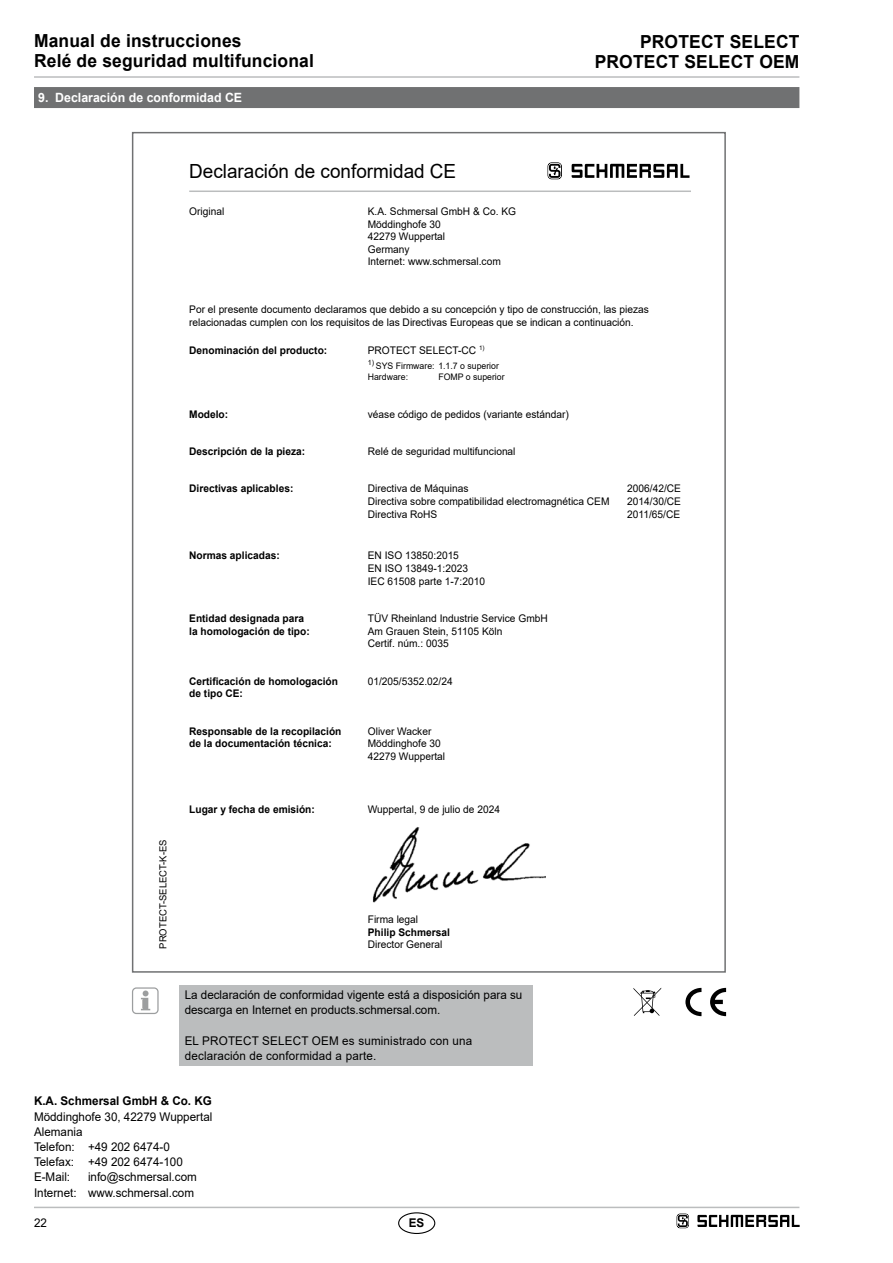
<style>
.page{position:relative;width:893px;height:1263px;background:#fff}
.page>*{position:absolute;margin:0;border:0;box-sizing:border-box;transform-origin:0 0}
.t1{font:19.5px "Arial";color:#000}
.t2{font:700 18px/20.2px "Arial";letter-spacing:.01em;color:#000}
.t3{font:700 12.75px "Arial";color:#fff}
.t4{font:12px/15.1px "Arial";color:#000}
.t5{font:700 12px "Arial";color:#000}
.t6{font:10.5px/12.6px "Arial";color:#000}
.t7{font:700 10.5px/12.6px "Arial";color:#000}
.t8{font:9.75px "Arial";color:#000}
.t9{font:9px/10.8px "Arial";color:#000}
.t10{font:7.2px "Arial";color:#000}
</style>
<div class="page">
<hr style="left:34px;top:1207px;width:765px;height:1px;background:#bbbdbe">
<hr style="left:34px;top:76px;width:765px;height:2px;background:#bbbdbe">
<div style="left:398px;top:1212px;width:37px;height:22px;border:1px solid #000;border-radius:50%"></div>
<div style="left:34px;top:87px;width:765px;height:21px;background:#707172"></div>
<svg style="left:677px;top:1213px;width:12px;height:15px"></svg>
<svg style="left:697px;top:1215px;width:102px;height:12px"></svg>
<img style="left:372px;top:827px;width:173px;height:76px">
<hr style="left:189px;top:190px;width:502px;height:2px;background:#bbbdbe">
<svg style="left:547px;top:162px;width:15px;height:17px"></svg>
<svg style="left:572px;top:164px;width:117px;height:14px"></svg>
<div style="left:180px;top:986px;width:353px;height:80px;background:#bbbdbe"></div>
<svg style="left:141px;top:990px;width:9px;height:20px"></svg>
<div style="left:132px;top:987px;width:27px;height:27px;border:1px solid #9c9e9f;border-radius:4px"></div>
<svg style="left:633px;top:988px;width:28px;height:28px"></svg>
<svg style="left:685px;top:988px;width:16px;height:28px"></svg>
<svg style="left:710px;top:988px;width:16px;height:28px"></svg>
<h2 class="t2" style="left:34px;top:31px;width:281px">Manual de instrucciones<br>Relé de seguridad multifuncional</h2>
<h2 class="t2" style="left:595px;top:32px;width:206px;text-align:right">PROTECT SELECT<br>PROTECT SELECT OEM</h2>
<p class="t3" style="left:38px;top:89px;width:205px">9. Declaración de conformidad CE</p>
<h1 class="t1" style="left:189px;top:158px;width:269px">Declaración de conformidad CE</h1>
<p class="t6" style="left:189px;top:205px;width:37px">Original</p>
<p class="t6" style="left:368px;top:205px;width:150px">K.A. Schmersal GmbH &amp; Co. KG<br>Möddinghofe 30<br>42279 Wuppertal<br>Germany<br>Internet: www.schmersal.com</p>
<p class="t6" style="left:189px;top:303px;width:461px">Por el presente documento declaramos que debido a su concepción y tipo de construcción, las piezas relacionadas cumplen con los requisitos de las Directivas Europeas que se indican a continuación.</p>
<p class="t7" style="left:189px;top:344px;width:140px">Denominación del producto:</p>
<p class="t6" style="left:368px;top:344px;width:118px">PROTECT SELECT-CC <sup>1)</sup></p>
<p class="t10" style="left:368px;top:357px;width:8px">1)</p>
<p class="t9" style="left:368px;top:361px;width:133px;text-indent:8px">SYS Firmware: 1.1.7 o superior<br>Hardware:</p>
<p class="t9" style="left:438px;top:372px;width:68px">FOMP o superior</p>
<p class="t7" style="left:189px;top:408px;width:41px">Modelo:</p>
<p class="t6" style="left:368px;top:408px;width:202px">véase código de pedidos (variante estándar)</p>
<p class="t7" style="left:189px;top:445px;width:118px">Descripción de la pieza:</p>
<p class="t6" style="left:368px;top:445px;width:149px">Relé de seguridad multifuncional</p>
<p class="t7" style="left:189px;top:483px;width:106px">Directivas aplicables:</p>
<p class="t6" style="left:368px;top:482px;width:243px">Directiva de Máquinas<br>Directiva sobre compatibilidad electromagnética CEM<br>Directiva RoHS</p>
<p class="t6" style="left:627px;top:482px;width:55px;text-align:justify">2006/42/CE 2014/30/CE 2011/65/CE</p>
<p class="t7" style="left:189px;top:549px;width:92px">Normas aplicadas:</p>
<p class="t6" style="left:368px;top:549px;width:119px">EN ISO 13850:2015<br>EN ISO 13849-1:2023<br>IEC 61508 parte 1-7:2010</p>
<p class="t7" style="left:189px;top:612px;width:122px">Entidad designada para la homologación de tipo:</p>
<p class="t6" style="left:368px;top:612px;width:181px">TÜV Rheinland Industrie Service GmbH<br>Am Grauen Stein, 51105 Köln<br>Certif. núm.: 0035</p>
<p class="t7" style="left:189px;top:675px;width:150px">Certificación de homologación de tipo CE:</p>
<p class="t6" style="left:368px;top:674px;width:86px">01/205/5352.02/24</p>
<p class="t7" style="left:189px;top:725px;width:154px">Responsable de la recopilación de la documentación técnica:</p>
<p class="t6" style="left:368px;top:724px;width:79px">Oliver Wacker<br>Möddinghofe 30<br>42279 Wuppertal</p>
<p class="t8" style="left:156px;top:949px;width:111px;rotate:-90deg">PROTECT-SELECT-K-ES</p>
<p class="t7" style="left:189px;top:804px;width:127px">Lugar y fecha de emisión:</p>
<p class="t6" style="left:368px;top:803px;width:134px">Wuppertal, 9 de julio de 2024</p>
<p class="t6" style="left:368px;top:913px;width:52px">Firma legal</p>
<p class="t7" style="left:368px;top:926px;width:84px">Philip Schmersal</p>
<p class="t6" style="left:368px;top:938px;width:76px">Director General</p>
<p class="t4" style="left:185px;top:987px;width:339px">La declaración de conformidad vigente está a disposición para su descarga en Internet en products.schmersal.com.</p>
<p class="t4" style="left:185px;top:1033px;width:289px">EL PROTECT SELECT OEM es suministrado con una declaración de conformidad a parte.</p>
<p class="t5" style="left:34px;top:1093px;width:179px">K.A. Schmersal GmbH &amp; Co. KG</p>
<p class="t4" style="left:34px;top:1109px;width:180px">Möddinghofe 30, 42279 Wuppertal<br>Alemania<br>Telefon: +49 202 6474-0<br>Telefax: +49 202 6474-100<br>E-Mail:</p>
<p class="t4" style="left:34px;top:1169px;width:164px;text-align:right">info@schmersal.com<br>Internet: www.schmersal.com</p>
<p class="t4" style="left:34px;top:1215px;width:14px">22</p>
<p class="t5" style="left:409px;top:1214px;width:17px">ES</p>
</div>
